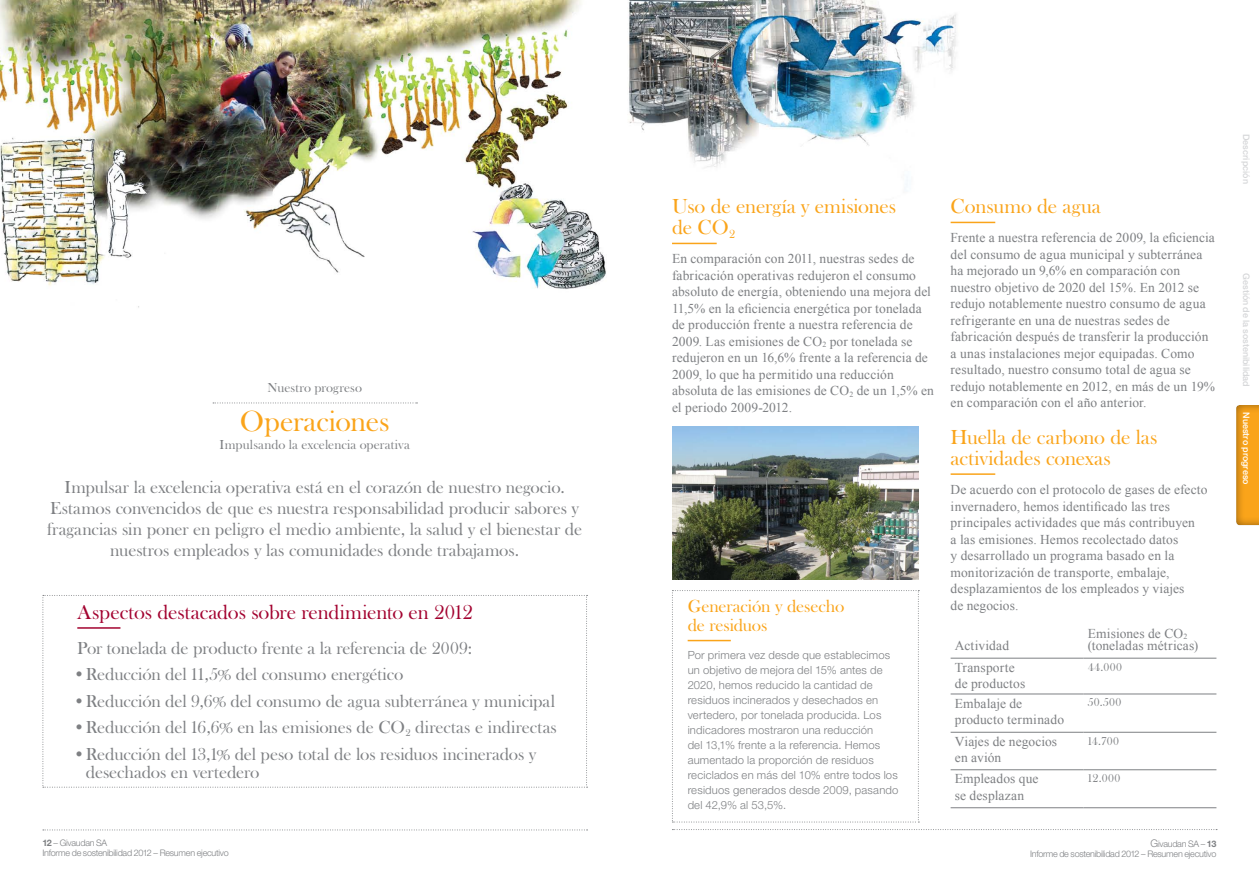
<style>
.page{position:relative;width:1259px;height:893px;background:#fff}
.page>*{position:absolute;margin:0;border:0;box-sizing:border-box;transform-origin:0 0}
.t1{font:30px "Baskerville Old Face EF";letter-spacing:-.005em;color:#faa41a}
.t2{font:21px/21px "Baskerville Old Face EF";letter-spacing:-.01em;color:#faa41a}
.t3{font:21px "Baskerville Old Face EF";letter-spacing:-.005em;color:#a30330}
.t4{font:18px/21px "Baskerville Old Face EF";letter-spacing:-.01em;color:#7e8083;text-align:center}
.t5{font:18px/19.5px "Baskerville Old Face EF";letter-spacing:-.01em;color:#faa41a}
.t6{font:13.5px/16.5px "Times New Roman";letter-spacing:.01em;color:#7e8083}
.t7{font:13.5px "Baskerville Old Face EF";letter-spacing:.005em;color:#7e8083}
.t8{font:12px "Baskerville Old Face EF";letter-spacing:.035em;color:#7e8083}
.t9{font:300 11.25px/15px "Helvetica Neue LT Std";letter-spacing:.015em;color:#7e8083}
.t10{font:300 9px/10.5px "Helvetica Neue LT Std";letter-spacing:-.03em;color:#7e8083}
.t11{font:500 9px "Helvetica Neue LT Std";color:#d5d6d8}
.t12{font:500 9px "Helvetica Neue LT Std";color:#fff}
.s1{font-weight:700}
.s2{font-size:10.5px}
</style>
<div class="page">
<img style="left:0;top:0;width:1218px;height:830px">
<div style="left:1234px;top:403px;width:25px;height:123px;background:#000;opacity:.5"></div>
<svg style="left:43px;top:830px;width:544px;height:1px"></svg>
<svg style="left:672px;top:829px;width:545px;height:1px"></svg>
<hr style="left:672px;top:243px;width:44px;height:1px;background:#faa41a">
<hr style="left:950px;top:473px;width:45px;height:2px;background:#faa41a">
<hr style="left:950px;top:658px;width:133px;height:1px;background:#7e8083">
<hr style="left:1083px;top:658px;width:133px;height:1px;background:#7e8083">
<hr style="left:950px;top:694px;width:133px;height:1px;background:#7e8083">
<hr style="left:1083px;top:694px;width:133px;height:1px;background:#7e8083">
<hr style="left:950px;top:732px;width:133px;height:1px;background:#7e8083">
<hr style="left:1083px;top:732px;width:133px;height:1px;background:#7e8083">
<hr style="left:950px;top:769px;width:133px;height:1px;background:#7e8083">
<hr style="left:1083px;top:769px;width:133px;height:1px;background:#7e8083">
<hr style="left:950px;top:807px;width:133px;height:1px;background:#7e8083">
<hr style="left:1083px;top:807px;width:133px;height:1px;background:#7e8083">
<hr style="left:950px;top:222px;width:45px;height:1px;background:#faa41a">
<svg style="left:213px;top:403px;width:204px;height:1px"></svg>
<svg style="left:43px;top:595px;width:544px;height:193px"></svg>
<svg style="left:672px;top:590px;width:247px;height:233px"></svg>
<img style="left:672px;top:426px;width:246px;height:153px">
<p class="t7" style="left:267px;top:380px;width:96px">Nuestro progreso</p>
<h1 class="t1" style="left:240px;top:404px;width:151px">Operaciones</h1>
<p class="t7" style="left:220px;top:437px;width:192px">Impulsando la excelencia operativa</p>
<p class="t4" style="left:47px;top:477px;width:536px">Impulsar la excelencia operativa está en el corazón de nuestro negocio.<br>Estamos convencidos de que es nuestra responsabilidad producir sabores y fragancias sin poner en peligro el medio ambiente, la salud y el bienestar de nuestros empleados y las comunidades donde trabajamos.</p>
<h2 class="t3" style="left:77px;top:600px;width:397px">Aspectos destacados sobre rendimiento en 2012</h2>
<h3 class="t4" style="left:77px;top:637px;width:396px">Por tonelada de producto frente a la referencia de 2009:</h3>
<h3 class="t4" style="left:73px;top:664px;width:332px">• Reducción del 11,5% del consumo energético</h3>
<h3 class="t4" style="left:73px;top:690px;width:483px">• Reducción del 9,6% del consumo de agua subterránea y municipal</h3>
<h3 class="t4" style="left:73px;top:717px;width:485px">• Reducción del 16,6% en las emisiones de CO<sub>2</sub> directas e indirectas</h3>
<h3 class="t4" style="left:86px;top:745px;width:452px;line-height:18px;text-align:left;text-indent:-13px">• Reducción del 13,1% del peso total de los residuos incinerados y desechados en vertedero</h3>
<h2 class="t2" style="left:672px;top:196px;width:226px">Uso de energía y emisiones de CO<sub>2</sub></h2>
<p class="t6" style="left:672px;top:250px;width:263px">En comparación con 2011, nuestras sedes de fabricación operativas redujeron el consumo absoluto de energía, obteniendo una mejora del 11,5% en la eficiencia energética por tonelada de producción frente a nuestra referencia de 2009. Las emisiones de CO<sub>2</sub> por tonelada se redujeron en un 16,6% frente a la referencia de 2009, lo que ha permitido una reducción absoluta de las emisiones de CO<sub>2</sub> de un 1,5% en el periodo 2009-2012.</p>
<h3 class="t5" style="left:687px;top:596px;width:158px">Generación y desecho de residuos</h3>
<p class="t9" style="left:687px;top:647px;width:212px">Por primera vez desde que establecimos un objetivo de mejora del 15% antes de 2020, hemos reducido la cantidad de residuos incinerados y desechados en vertedero, por tonelada producida. Los indicadores mostraron una reducción<br>del 13,1% frente a la referencia. Hemos aumentado la proporción de residuos reciclados en más del 10% entre todos los residuos generados desde 2009, pasando del 42,9% al 53,5%.</p>
<h2 class="t2" style="left:950px;top:196px;width:152px">Consumo de agua</h2>
<p class="t6" style="left:950px;top:229px;width:266px">Frente a nuestra referencia de 2009, la eficiencia del consumo de agua municipal y subterránea ha mejorado un 9,6% en comparación con nuestro objetivo de 2020 del 15%. En 2012 se redujo notablemente nuestro consumo de agua refrigerante en una de nuestras sedes de fabricación después de transferir la producción a unas instalaciones mejor equipadas. Como resultado, nuestro consumo total de agua se redujo notablemente en 2012, en más de un 19% en comparación con el año anterior.</p>
<h2 class="t2" style="left:950px;top:427px;width:208px">Huella de carbono de las actividades conexas</h2>
<p class="t6" style="left:950px;top:481px;width:258px">De acuerdo con el protocolo de gases de efecto invernadero, hemos identificado las tres principales actividades que más contribuyen<br>a las emisiones. Hemos recolectado datos<br>y desarrollado un programa basado en la monitorización de transporte, embalaje, desplazamientos de los empleados y viajes<br>de negocios.</p>
<p class="t6" style="left:955px;top:637px;width:56px">Actividad</p>
<p class="t6" style="left:1087px;top:627px;width:112px;line-height:12px">Emisiones de CO<sub>2 </sub>(toneladas métricas)</p>
<p class="t6" style="left:955px;top:659px;width:72px">Transporte de productos</p>
<p class="t8" style="left:1087px;top:660px;width:36px">44.000</p>
<p class="t6" style="left:955px;top:695px;width:111px">Embalaje de producto terminado</p>
<p class="t8" style="left:1087px;top:696px;width:35px">50.500</p>
<p class="t6" style="left:955px;top:733px;width:104px">Viajes de negocios en avión</p>
<p class="t8" style="left:1087px;top:734px;width:33px">14.700</p>
<p class="t6" style="left:955px;top:770px;width:85px">Empleados que se desplazan</p>
<p class="t8" style="left:1087px;top:772px;width:34px">12.000</p>
<p class="t10" style="left:43px;top:837px;width:188px"><span class="s1">12</span> – Givaudan SA<br>Informe de sostenibilidad 2012 – Resumen ejecutivo</p>
<p class="t10" style="left:1030px;top:838px;width:188px;text-align:right"><span class="s2">G</span>ivaudan SA – <span class="s1">13<br></span>Informe de sostenibilidad 2012 – Resumen ejecutivo</p>
<p class="t11" style="left:1251px;top:134px;width:51px;rotate:90deg">Descripción</p>
<p class="t11" style="left:1251px;top:273px;width:115px;rotate:90deg">Gestión de la sostenibilidad</p>
<p class="t12" style="left:1251px;top:412px;width:74px;rotate:90deg">Nuestro progreso</p>
</div>
